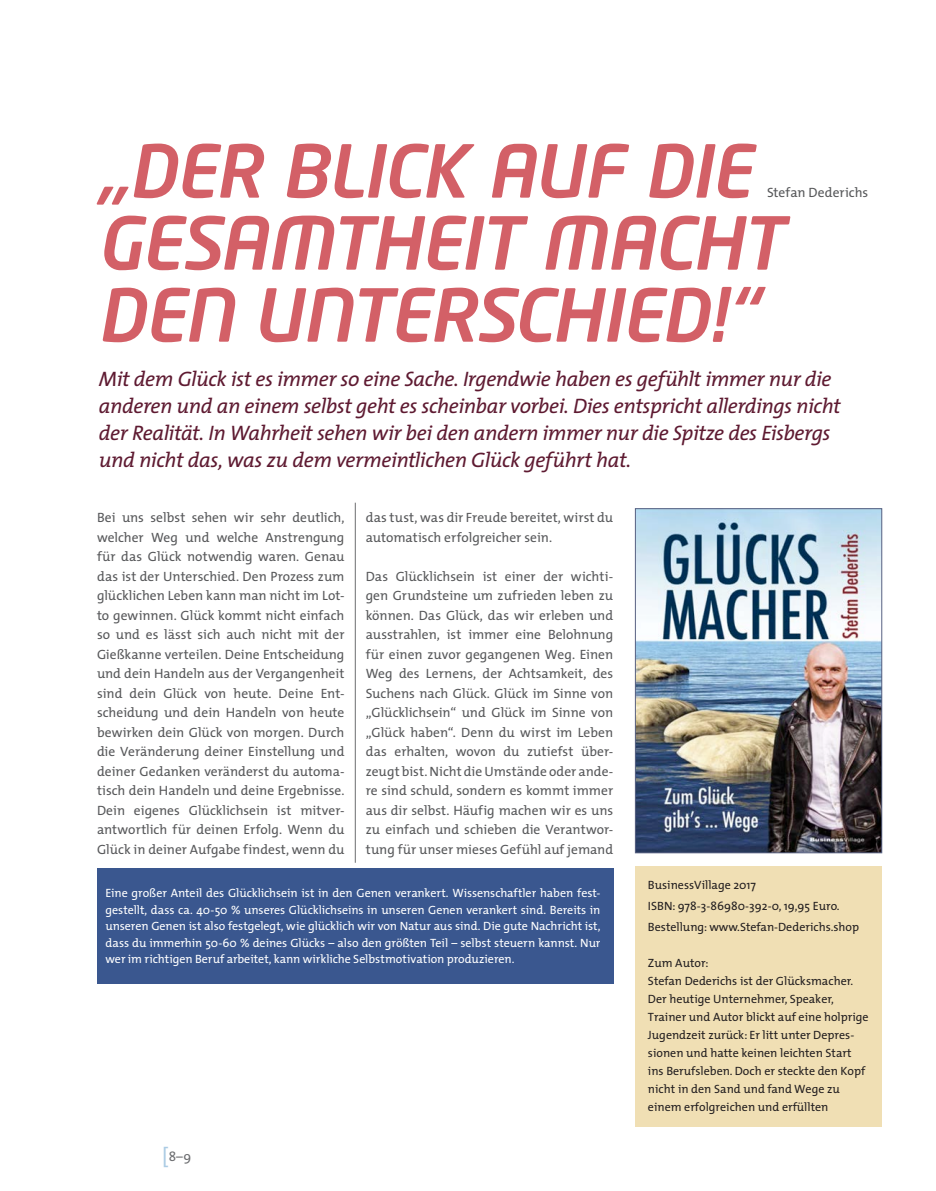
<style>
.page{position:relative;width:936px;height:1191px;background:#fff}
.page>*{position:absolute;margin:0;border:0;box-sizing:border-box;transform-origin:0 0}
.Interview_Fragen{font:italic 500 72px/72px "Neo Tech Pro";letter-spacing:-.025em;color:#d36067}
.Interview_Fragen-2{font:italic 21px/27px "The Mix";letter-spacing:-.02em;color:#5e1a31}
.Interview_Fragen-3{font:13.5px/19.5px "The Mix";color:#57585a;text-align:justify}
.t1{font:13.5px "The Mix";color:#6c6d70}
.body_mE{font:12px/16.5px "The Mix";letter-spacing:-.005em;color:#fff;text-align:justify}
.t2{font:12px/18px "The Mix";color:#231f20}
.s1{font-size:21px;color:#abcbe4}
</style>
<div class="page">
<img style="left:637px;top:510px;width:242px;height:341px">
<div style="left:635px;top:508px;width:246px;height:345px;border:1px solid #586182"></div>
<div style="left:635px;top:866px;width:246px;height:260px;background:#f0dfb4"></div>
<div style="left:97px;top:868px;width:516px;height:115px;background:#3a578f"></div>
<hr style="left:355px;top:503px;width:1px;height:359px;background:#6c6d70">
<p class="Interview_Fragen" style="left:97px;top:133px;width:687px">„DER BLICK AUF DIE<br>GESAMTHEIT MACHT</p>
<p class="Interview_Fragen" style="left:97px;top:277px;width:661px">DEN UNTERSCHIED!“</p>
<p class="Interview_Fragen-2" style="left:99px;top:364px;width:743px">Mit dem Glück ist es immer so eine Sache. Irgendwie haben es gefühlt immer nur die anderen und an einem selbst geht es scheinbar vorbei. Dies entspricht allerdings nicht der Realität. In Wahrheit sehen wir bei den andern immer nur die Spitze des Eisbergs und nicht das, was zu dem vermeintlichen Glück geführt hat.</p>
<p class="Interview_Fragen-3" style="left:767px;top:182px;width:103px">Stefan Dederichs</p>
<p class="Interview_Fragen-3" style="left:97px;top:507px;width:249px">Bei uns selbst sehen wir sehr deutlich, welcher Weg und welche Anstrengung für das Glück notwendig waren. Genau das ist der Unterschied. Den Prozess zum glücklichen Leben kann man nicht im Lot&shy;to gewinnen. Glück kommt nicht einfach so und es lässt sich auch nicht mit der Gießkanne verteilen. Deine Entscheidung und dein Handeln aus der Vergangenheit sind dein Glück von heute. Deine Ent&shy;scheidung und dein Handeln von heute bewirken dein Glück von morgen. Durch die Veränderung deiner Einstellung und deiner Gedanken veränderst du automa&shy;tisch dein Handeln und deine Ergebnisse.<br>Dein eigenes Glücklichsein ist mitver&shy;antwortlich für deinen Erfolg. Wenn du Glück in deiner Aufgabe findest, wenn du</p>
<p class="Interview_Fragen-3" style="left:366px;top:507px;width:249px">das tust, was dir Freude bereitet, wirst du automatisch erfolgreicher sein.</p>
<p class="Interview_Fragen-3" style="left:366px;top:566px;width:249px">Das Glücklichsein ist einer der wichti&shy;gen Grundsteine um zufrieden leben zu können. Das Glück, das wir erleben und ausstrahlen, ist immer eine Belohnung für einen zuvor gegangenen Weg. Einen Weg des Lernens, der Achtsamkeit, des Suchens nach Glück. Glück im Sinne von „Glücklichsein“ und Glück im Sinne von „Glück haben“. Denn du wirst im Leben das erhalten, wovon du zutiefst über&shy;zeugt bist. Nicht die Umstände oder ande&shy;re sind schuld, sondern es kommt immer aus dir selbst. Häufig machen wir es uns zu einfach und schieben die Verantwor&shy;tung für unser mieses Gefühl auf jemand</p>
<p class="body_mE" style="left:105px;top:884px;width:496px">Eine großer Anteil des Glücklichsein ist in den Genen verankert. Wissenschaftler haben fest&shy;gestellt, dass ca. 40-50 % unseres Glücklichseins in unseren Genen verankert sind. Bereits in unseren Genen ist also festgelegt, wie glücklich wir von Natur aus sind. Die gute Nachricht ist, dass du immerhin 50-60 % deines Glücks – also den größten Teil – selbst steuern kannst. Nur wer im richtigen Beruf arbeitet, kann wirkliche Selbstmotivation produzieren.</p>
<p class="t1" style="left:162px;top:1144px;width:31px"><span class="s1">[</span>8–9</p>
<p class="t2" style="left:648px;top:875px;width:110px">BusinessVillage 2017</p>
<p class="t2" style="left:648px;top:896px;width:193px">ISBN: 978-3-86980-392-0, 19,95 Euro.</p>
<p class="t2" style="left:648px;top:917px;width:213px">Bestellung: www.Stefan-Dederichs.shop</p>
<p class="t2" style="left:648px;top:953px;width:62px">Zum Autor:</p>
<p class="t2" style="left:648px;top:971px;width:222px">Stefan Dederichs ist der Glücksmacher.<br>Der heutige Unternehmer, Speaker, Trainer und Autor blickt auf eine holprige Jugendzeit zurück: Er litt unter Depres&shy;sionen und hatte keinen leichten Start ins Berufsleben. Doch er steckte den Kopf nicht in den Sand und fand Wege zu einem erfolgreichen und erfüllten</p>
</div>
